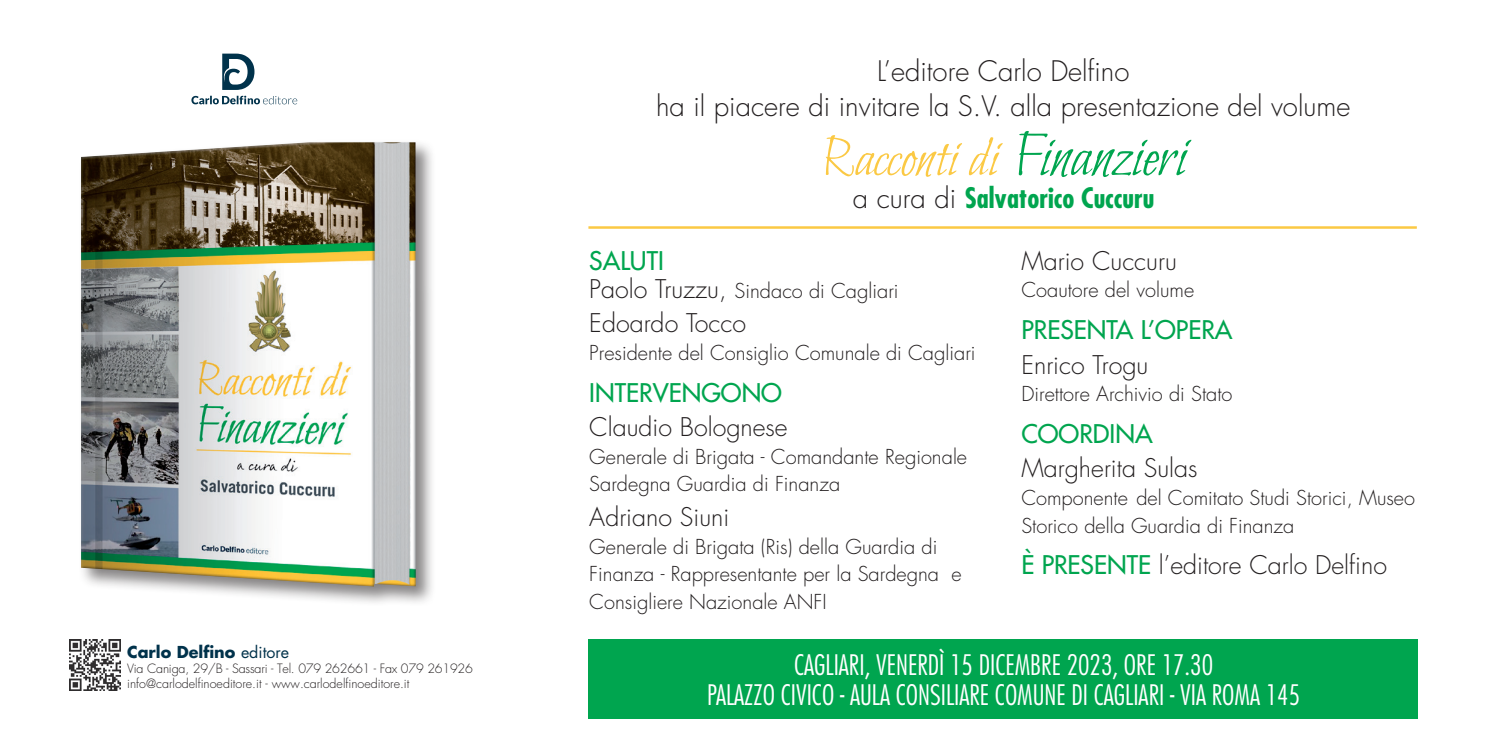
<style>
.page{position:relative;width:1489px;height:745px;background:#fff}
.page>*{position:absolute;margin:0;border:0;box-sizing:border-box;transform-origin:0 0}
.t1{font:57.5px "Bilbo";color:#fbc944}
.t2{font:300 condensed 27.5px/30px "Futura";color:#fff;text-align:center}
.t3{font:300 27.5px/35px "Futura";color:#231f20;text-align:center}
.t4{font:700 condensed 27.5px "Futura";color:#00a54f}
.t5{font:300 25px "Futura";color:#231f20}
.t6{font:25px "Futura";color:#00a54f}
.t7{font:300 20px/27.5px "Futura";color:#231f20}
.t8{font:700 16px "Futura";color:#00324b}
.t9{font:300 12.5px/15px "Futura";color:#231f20}
.s1{font-weight:400}
.s2{font-size:63.25px;color:#00a54f}
.s3{font-weight:300;font-stretch:normal;color:#231f20}
.s4{font-size:25px}
.s5{font-weight:400;color:#00a54f}
</style>
<div class="page">
<div style="left:78px;top:139px;width:358px;height:467px;background:#231f20;opacity:.55"></div>
<img style="left:81px;top:142px;width:335px;height:444px">
<img style="left:70px;top:639px;width:50px;height:50px">
<div style="left:588px;top:639px;width:829px;height:79px;background:#00a54f"></div>
<svg style="left:191px;top:54px;width:106px;height:50px"></svg>
<hr style="left:588px;top:226px;width:828px;height:2px;background:#fbc944">
<p class="t8" style="left:127px;top:640px;width:164px">Carlo Delfino <span class="s1">editore</span></p>
<p class="t9" style="left:127px;top:660px;width:347px">Via Caniga, 29/B - Sassari - Tel. 079 262661 - Fax 079 261926 info@carlodelfinoeditore.it - www.carlodelfinoeditore.it</p>
<h2 class="t3" style="left:656px;top:54px;width:696px">L’editore Carlo Delfino<br>ha il piacere di invitare la S.V. alla presentazione del volume</h2>
<h1 class="t1" style="left:821px;top:126px;width:366px">Racconti di <span class="s2">Finanzieri</span></h1>
<h2 class="t4" style="left:852px;top:180px;width:303px"><span class="s3">a cura di</span> Salvatorico Cuccuru</h2>
<p class="t6" style="left:589px;top:244px;width:76px">SALUTI</p>
<p class="t7" style="left:589px;top:277px;width:311px"><span class="s4">Paolo Truzzu,</span> Sindaco di Cagliari</p>
<p class="t5" style="left:589px;top:307px;width:158px">Edoardo Tocco</p>
<p class="t7" style="left:589px;top:339px;width:388px">Presidente del Consiglio Comunale di Cagliari</p>
<p class="t6" style="left:589px;top:376px;width:194px">INTERVENGONO</p>
<p class="t5" style="left:589px;top:411px;width:200px">Claudio Bolognese</p>
<p class="t7" style="left:589px;top:443px;width:379px">Generale di Brigata - Comandante Regionale<br>Sardegna Guardia di Finanza</p>
<p class="t5" style="left:589px;top:500px;width:141px">Adriano Siuni</p>
<p class="t7" style="left:589px;top:532px;width:374px">Generale di Brigata (Ris) della Guardia di<br>Finanza - Rappresentante per la Sardegna e<br>Consigliere Nazionale ANFI</p>
<p class="t5" style="left:1021px;top:244px;width:157px">Mario Cuccuru</p>
<p class="t7" style="left:1021px;top:276px;width:174px">Coautore del volume</p>
<p class="t6" style="left:1021px;top:313px;width:213px">PRESENTA L’OPERA</p>
<p class="t5" style="left:1021px;top:348px;width:128px">Enrico Trogu</p>
<p class="t7" style="left:1021px;top:380px;width:213px">Direttore Archivio di Stato</p>
<p class="t6" style="left:1021px;top:417px;width:133px">COORDINA</p>
<p class="t5" style="left:1021px;top:452px;width:178px">Margherita Sulas</p>
<p class="t7" style="left:1021px;top:484px;width:395px">Componente del Comitato Studi Storici, Museo<br>Storico della Guardia di Finanza</p>
<p class="t5" style="left:1021px;top:548px;width:367px"><span class="s5">È PRESENTE</span> l’editore Carlo Delfino</p>
<h2 class="t2" style="left:707px;top:649px;width:594px">CAGLIARI, VENERDÌ 15 DICEMBRE 2023, ORE 17.30<br>PALAZZO CIVICO - AULA CONSILIARE COMUNE DI CAGLIARI - VIA ROMA 145</h2>
</div>
